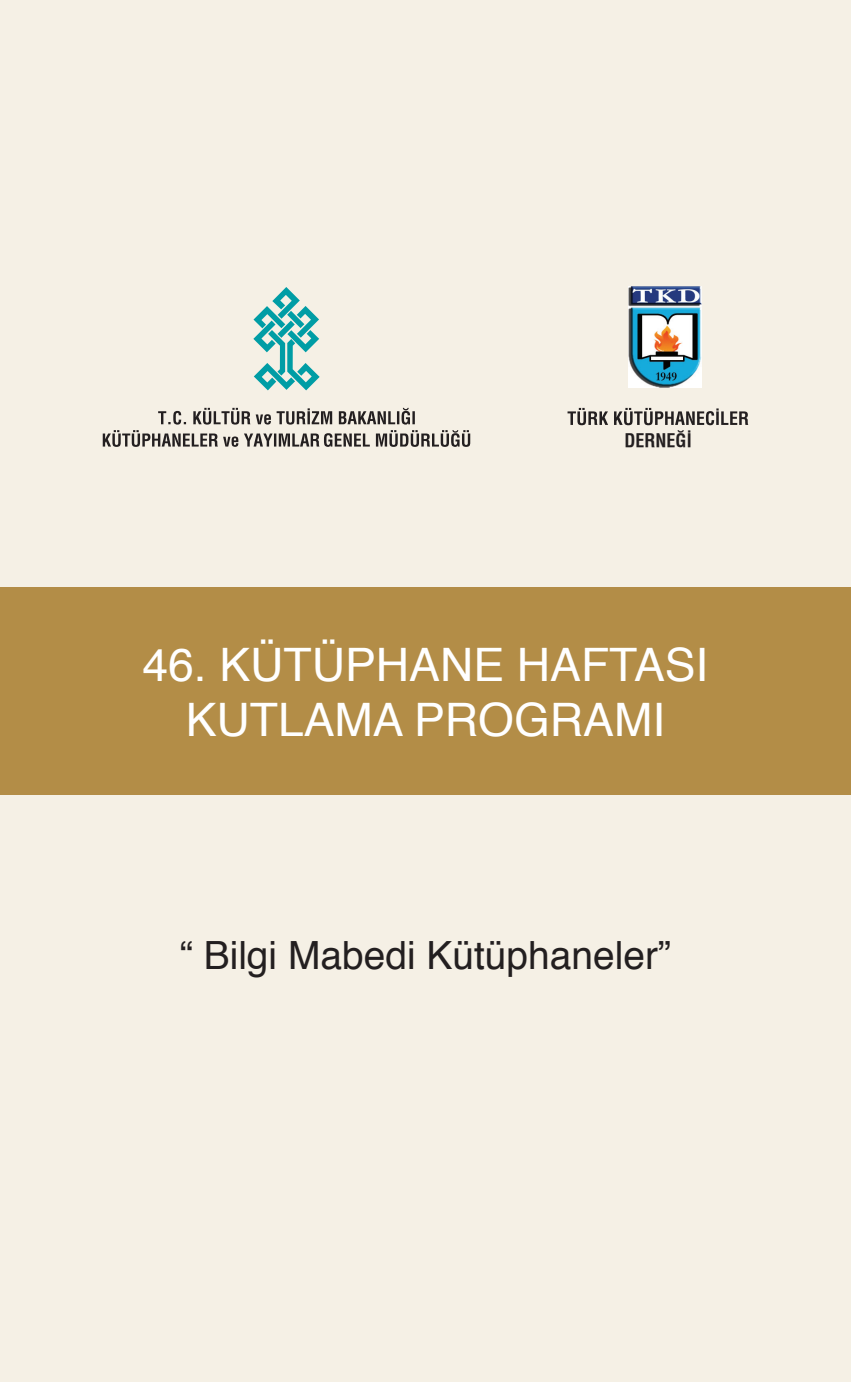
<style>
.page{position:relative;width:851px;height:1382px;background:#fff}
.page>*{position:absolute;margin:0;border:0;box-sizing:border-box;transform-origin:0 0}
.t1{font:46px/55.2px "Helvetica";color:#fff;text-align:center}
.t2{font:39px "Helvetica";color:#231f20}
.t3{font:700 18px "Helvetica Condens";color:#231f20}
</style>
<div class="page">
<div style="left:0;top:0;width:850px;height:1382px;background:#f5f0e5"></div>
<img style="left:628px;top:287px;width:73px;height:100px">
<svg style="left:567px;top:408px;width:181px;height:17px"></svg>
<svg style="left:103px;top:408px;width:367px;height:39px"></svg>
<svg style="left:253px;top:287px;width:66px;height:103px"></svg>
<div style="left:0;top:587px;width:850px;height:208px;background:#b38d47"></div>
<p class="t3" style="left:624px;top:429px;width:69px">DERNE⁄‹</p>
<p class="t1" style="left:142px;top:636px;width:567px">46. KÜTÜPHANE HAFTASI<br>KUTLAMA PROGRAMI</p>
<p class="t2" style="left:180px;top:922px;width:492px">“ Bilgi Mabedi Kütüphaneler”</p>
</div>
